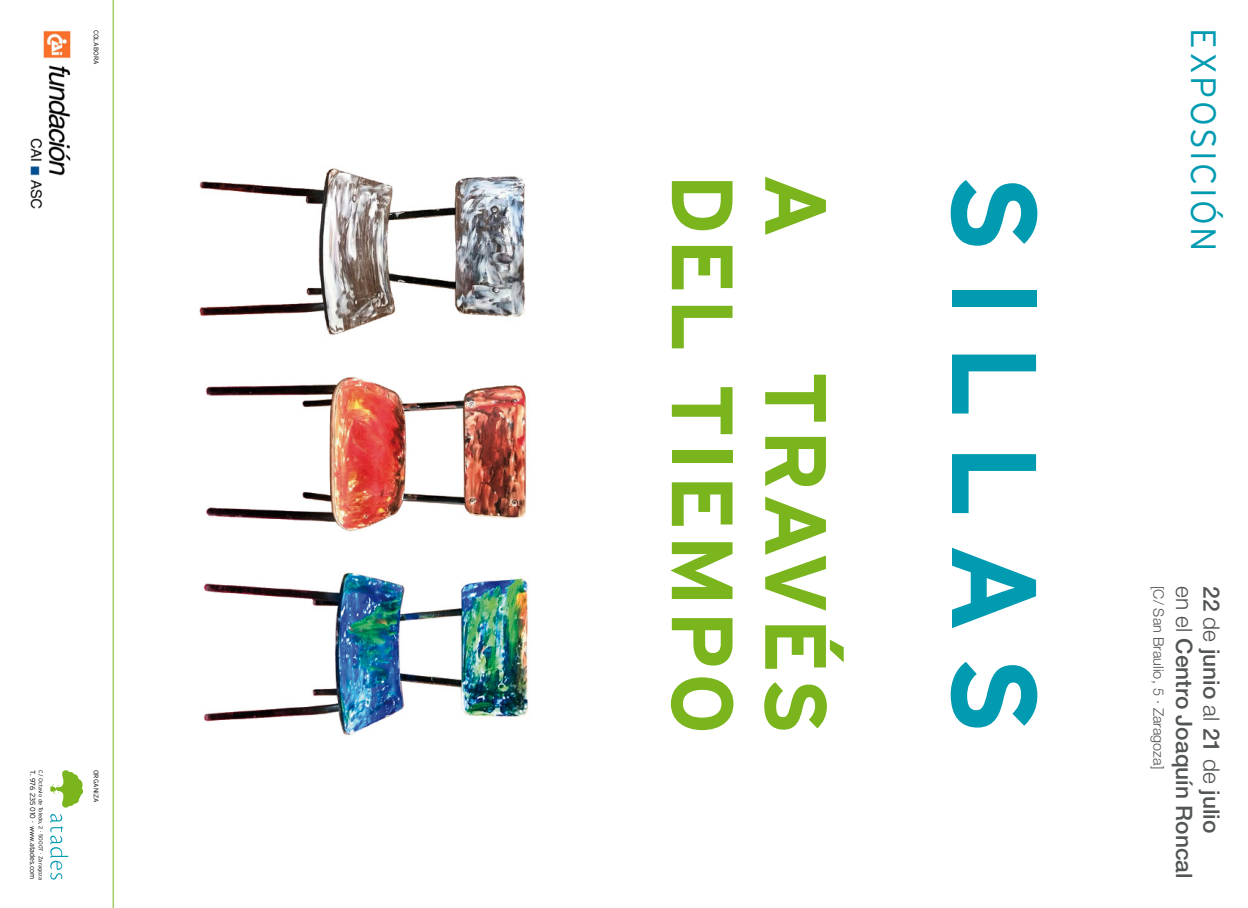
<style>
.page{position:relative;width:1248px;height:908px;background:#fff}
.page>*{position:absolute;margin:0;border:0;box-sizing:border-box;transform-origin:0 0}
.t1{font:700 120px "Interstate";letter-spacing:.21em;color:#009ab1}
.t2{font:700 86.7px "Interstate";letter-spacing:.04em;color:#7ab51d}
.t3{font:300 35.2px "Interstate";letter-spacing:.07em;color:#009ab1}
.t4{font:500 22.6px/27.2px "Helvetica Neue LT Std";color:#515553}
.t5{font:300 14.4px "Helvetica Neue LT Std";color:#515553}
.t6{font:300 7.2px "Interstate";color:#000}
.t7{font:300 6.7px "Interstate";color:#000}
.t8{font:300 5.6px "Interstate";color:#000}
.s1{font-weight:300}
</style>
<div class="page">
<svg style="left:50px;top:770px;width:33px;height:109px"></svg>
<img style="left:205px;top:377px;width:322px;height:154px">
<img style="left:203px;top:572px;width:325px;height:164px">
<img style="left:199px;top:168px;width:326px;height:167px">
<hr style="left:113px;top:0;width:1px;height:907px;background:#7ab51d">
<img style="left:30px;top:30px;width:41px;height:179px">
<p class="t7" style="left:100px;top:30px;width:36px;rotate:90deg">COLABORA</p>
<h3 class="t3" style="left:1223px;top:28px;width:224px;rotate:90deg">EXPOSICIÓN</h3>
<h2 class="t2" style="left:750px;top:173px;width:562px;rotate:90deg">DEL TIEMPO</h2>
<h2 class="t2" style="left:844px;top:173px;width:66px;rotate:90deg">A</h2>
<h1 class="t1" style="left:1061px;top:173px;width:562px;rotate:90deg">SILLAS</h1>
<h2 class="t2" style="left:844px;top:370px;width:365px;rotate:90deg">TRAVÉS</h2>
<p class="t4" style="left:1225px;top:585px;width:294px;rotate:90deg">22 <span class="s1">de</span> junio <span class="s1">al</span> 21 <span class="s1">de</span> julio<br><span class="s1">en el</span> Centro Joaquín Roncal</p>
<p class="t5" style="left:1167px;top:585px;width:184px;rotate:90deg">[C/ San Braulio, 5 · Zaragoza]</p>
<p class="t6" style="left:37px;top:769px;width:111px;rotate:90deg">T. 976 235 010 · www.atades.com</p>
<p class="t8" style="left:44px;top:769px;width:111px;rotate:90deg">C/ Octavio de Toledo, 2 · 50007 · Zaragoza</p>
<p class="t7" style="left:100px;top:769px;width:34px;rotate:90deg">ORGANIZA</p>
</div>
